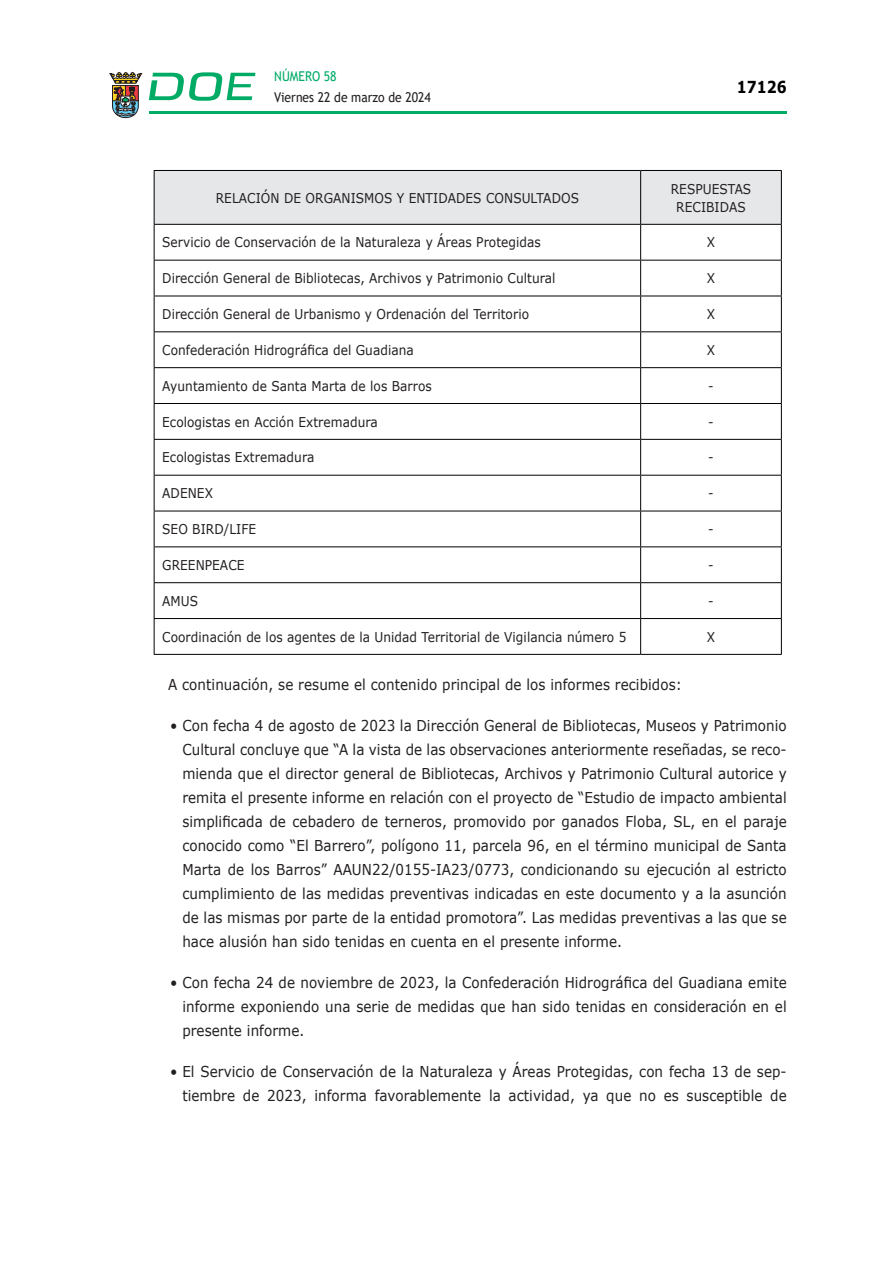
<style>
.page{position:relative;width:893px;height:1263px;background:#fff}
.page>*{position:absolute;margin:0;border:0;box-sizing:border-box;transform-origin:0 0}
.t1{font:700 16.5px "Verdana";color:#000;scale:.85 1}
.CUERPO_DE_TEXTO{font:15px/24px "Verdana";letter-spacing:.005em;color:#231f20;text-align:justify;scale:.9 1}
.CUERPO_DE_TEXTO-2{font:13.5px "Verdana";letter-spacing:.005em;color:#231f20;scale:.9 1}
.TABLATITULO{font:13.5px/18px "Verdana";letter-spacing:.005em;color:#231f20;text-align:center;scale:.9 1}
.t2{font:13.5px "Trebuchet MS";color:#231f20;scale:.9 1}
.t3{font:13.5px "Trebuchet MS";color:#00ab67;scale:.9 1}
</style>
<div class="page">
<hr style="left:149px;top:111px;width:638px;height:3px;background:#00ab66">
<svg style="left:109px;top:72px;width:33px;height:46px"></svg>
<svg style="left:149px;top:72px;width:106px;height:29px"></svg>
<div style="left:155px;top:171px;width:626px;height:53px;background:#e6e7e9"></div>
<svg style="left:155px;top:225px;width:626px;height:429px"></svg>
<hr style="left:781px;top:171px;width:1px;height:53px;background:#000001">
<hr style="left:781px;top:225px;width:1px;height:35px;background:#000001">
<hr style="left:781px;top:260px;width:1px;height:36px;background:#000001">
<hr style="left:781px;top:296px;width:1px;height:35px;background:#000001">
<hr style="left:781px;top:332px;width:1px;height:35px;background:#000001">
<hr style="left:781px;top:368px;width:1px;height:35px;background:#000001">
<hr style="left:781px;top:404px;width:1px;height:35px;background:#000001">
<hr style="left:781px;top:440px;width:1px;height:35px;background:#000001">
<hr style="left:781px;top:476px;width:1px;height:35px;background:#000001">
<hr style="left:781px;top:511px;width:1px;height:35px;background:#000001">
<hr style="left:781px;top:547px;width:1px;height:35px;background:#000001">
<hr style="left:781px;top:583px;width:1px;height:35px;background:#000001">
<hr style="left:154px;top:170px;width:487px;height:1px;background:#000001">
<hr style="left:641px;top:170px;width:141px;height:1px;background:#000001">
<hr style="left:154px;top:224px;width:487px;height:1px;background:#000001">
<hr style="left:641px;top:224px;width:141px;height:1px;background:#000001">
<hr style="left:154px;top:260px;width:487px;height:1px;background:#000001">
<hr style="left:641px;top:260px;width:141px;height:1px;background:#000001">
<hr style="left:154px;top:296px;width:487px;height:1px;background:#000001">
<hr style="left:641px;top:296px;width:141px;height:1px;background:#000001">
<hr style="left:154px;top:331px;width:487px;height:1px;background:#000001">
<hr style="left:641px;top:331px;width:141px;height:1px;background:#000001">
<hr style="left:154px;top:367px;width:487px;height:1px;background:#000001">
<hr style="left:641px;top:367px;width:141px;height:1px;background:#000001">
<hr style="left:154px;top:403px;width:487px;height:1px;background:#000001">
<hr style="left:641px;top:403px;width:141px;height:1px;background:#000001">
<hr style="left:154px;top:439px;width:487px;height:1px;background:#000001">
<hr style="left:641px;top:439px;width:141px;height:1px;background:#000001">
<hr style="left:154px;top:475px;width:487px;height:1px;background:#000001">
<hr style="left:641px;top:475px;width:141px;height:1px;background:#000001">
<hr style="left:154px;top:511px;width:487px;height:1px;background:#000001">
<hr style="left:641px;top:511px;width:141px;height:1px;background:#000001">
<hr style="left:154px;top:546px;width:487px;height:1px;background:#000001">
<hr style="left:641px;top:546px;width:141px;height:1px;background:#000001">
<hr style="left:154px;top:582px;width:487px;height:1px;background:#000001">
<hr style="left:641px;top:582px;width:141px;height:1px;background:#000001">
<hr style="left:154px;top:618px;width:487px;height:1px;background:#000001">
<hr style="left:641px;top:618px;width:141px;height:1px;background:#000001">
<hr style="left:154px;top:654px;width:487px;height:1px;background:#000001">
<hr style="left:641px;top:654px;width:141px;height:1px;background:#000001">
<hr style="left:154px;top:171px;width:1px;height:53px;background:#000001">
<hr style="left:640px;top:171px;width:1px;height:53px;background:#000001">
<hr style="left:154px;top:225px;width:1px;height:35px;background:#000001">
<hr style="left:640px;top:225px;width:1px;height:35px;background:#000001">
<hr style="left:154px;top:260px;width:1px;height:36px;background:#000001">
<hr style="left:640px;top:260px;width:1px;height:36px;background:#000001">
<hr style="left:154px;top:296px;width:1px;height:35px;background:#000001">
<hr style="left:640px;top:296px;width:1px;height:35px;background:#000001">
<hr style="left:154px;top:332px;width:1px;height:35px;background:#000001">
<hr style="left:640px;top:332px;width:1px;height:35px;background:#000001">
<hr style="left:154px;top:368px;width:1px;height:35px;background:#000001">
<hr style="left:640px;top:368px;width:1px;height:35px;background:#000001">
<hr style="left:154px;top:404px;width:1px;height:35px;background:#000001">
<hr style="left:640px;top:404px;width:1px;height:35px;background:#000001">
<hr style="left:154px;top:440px;width:1px;height:35px;background:#000001">
<hr style="left:640px;top:440px;width:1px;height:35px;background:#000001">
<hr style="left:154px;top:476px;width:1px;height:35px;background:#000001">
<hr style="left:640px;top:476px;width:1px;height:35px;background:#000001">
<hr style="left:154px;top:511px;width:1px;height:35px;background:#000001">
<hr style="left:640px;top:511px;width:1px;height:35px;background:#000001">
<hr style="left:154px;top:547px;width:1px;height:35px;background:#000001">
<hr style="left:640px;top:547px;width:1px;height:35px;background:#000001">
<hr style="left:154px;top:583px;width:1px;height:35px;background:#000001">
<hr style="left:640px;top:583px;width:1px;height:35px;background:#000001">
<hr style="left:154px;top:619px;width:1px;height:35px;background:#000001">
<hr style="left:640px;top:619px;width:1px;height:35px;background:#000001">
<hr style="left:781px;top:619px;width:1px;height:35px;background:#000001">
<p class="t3" style="left:274px;top:67px;width:71px">NÚMERO 58</p>
<p class="t2" style="left:274px;top:88px;width:176px">Viernes 22 de marzo de 2024</p>
<p class="t1" style="left:737px;top:75px;width:60px">17126</p>
<p class="TABLATITULO" style="left:216px;top:188px;width:405px">RELACIÓN DE ORGANISMOS Y ENTIDADES CONSULTADOS</p>
<p class="TABLATITULO" style="left:671px;top:179px;width:91px">RESPUESTAS<br>RECIBIDAS</p>
<p class="CUERPO_DE_TEXTO-2" style="left:162px;top:233px;width:422px">Servicio de Conservación de la Naturaleza y Áreas Protegidas</p>
<p class="CUERPO_DE_TEXTO-2" style="left:707px;top:233px;width:11px">X</p>
<p class="CUERPO_DE_TEXTO-2" style="left:162px;top:269px;width:438px">Dirección General de Bibliotecas, Archivos y Patrimonio Cultural</p>
<p class="CUERPO_DE_TEXTO-2" style="left:707px;top:269px;width:11px">X</p>
<p class="CUERPO_DE_TEXTO-2" style="left:162px;top:305px;width:409px">Dirección General de Urbanismo y Ordenación del Territorio</p>
<p class="CUERPO_DE_TEXTO-2" style="left:707px;top:305px;width:11px">X</p>
<p class="CUERPO_DE_TEXTO-2" style="left:162px;top:341px;width:281px">Confederación Hidrográfica del Guadiana</p>
<p class="CUERPO_DE_TEXTO-2" style="left:707px;top:341px;width:11px">X</p>
<p class="CUERPO_DE_TEXTO-2" style="left:162px;top:377px;width:301px">Ayuntamiento de Santa Marta de los Barros</p>
<p class="CUERPO_DE_TEXTO-2" style="left:708px;top:377px;width:8px">-</p>
<p class="CUERPO_DE_TEXTO-2" style="left:162px;top:412px;width:241px">Ecologistas en Acción Extremadura</p>
<p class="CUERPO_DE_TEXTO-2" style="left:708px;top:412px;width:8px">-</p>
<p class="CUERPO_DE_TEXTO-2" style="left:162px;top:448px;width:170px">Ecologistas Extremadura</p>
<p class="CUERPO_DE_TEXTO-2" style="left:708px;top:448px;width:8px">-</p>
<p class="CUERPO_DE_TEXTO-2" style="left:162px;top:484px;width:58px">ADENEX</p>
<p class="CUERPO_DE_TEXTO-2" style="left:708px;top:484px;width:8px">-</p>
<p class="CUERPO_DE_TEXTO-2" style="left:162px;top:520px;width:106px">SEO BIRD/LIFE</p>
<p class="CUERPO_DE_TEXTO-2" style="left:708px;top:520px;width:8px">-</p>
<p class="CUERPO_DE_TEXTO-2" style="left:162px;top:556px;width:93px">GREENPEACE</p>
<p class="CUERPO_DE_TEXTO-2" style="left:708px;top:556px;width:8px">-</p>
<p class="CUERPO_DE_TEXTO-2" style="left:162px;top:592px;width:41px">AMUS</p>
<p class="CUERPO_DE_TEXTO-2" style="left:708px;top:592px;width:8px">-</p>
<p class="CUERPO_DE_TEXTO-2" style="left:162px;top:627px;width:517px">Coordinación de los agentes de la Unidad Territorial de Vigilancia número 5</p>
<p class="CUERPO_DE_TEXTO-2" style="left:707px;top:627px;width:11px">X</p>
<p class="CUERPO_DE_TEXTO" style="left:168px;top:672px;width:572px">A continuación, se resume el contenido principal de los informes recibidos:</p>
<p class="CUERPO_DE_TEXTO" style="left:182px;top:713px;width:673px;text-indent:-12px">• Con fecha 4 de agosto de 2023 la Dirección General de Bibliotecas, Museos y Patrimonio Cultural concluye que “A la vista de las observaciones anteriormente reseñadas, se reco&shy;mienda que el director general de Bibliotecas, Archivos y Patrimonio Cultural autorice y remita el presente informe en relación con el proyecto de “Estudio de impacto ambiental simplificada de cebadero de terneros, promovido por ganados Floba, SL, en el paraje conocido como “El Barrero”, polígono 11, parcela 96, en el término municipal de Santa Marta de los Barros” AAUN22/0155-IA23/0773, condicionando su ejecución al estricto cumplimiento de las medidas preventivas indicadas en este documento y a la asunción de las mismas por parte de la entidad promotora”. Las medidas preventivas a las que se hace alusión han sido tenidas en cuenta en el presente informe.</p>
<p class="CUERPO_DE_TEXTO" style="left:182px;top:970px;width:673px;text-indent:-12px">• Con fecha 24 de noviembre de 2023, la Confederación Hidrográfica del Guadiana emite informe exponiendo una serie de medidas que han sido tenidas en consideración en el presente informe.</p>
<p class="CUERPO_DE_TEXTO" style="left:170px;top:1059px;width:687px;text-align:right">• El Servicio de Conservación de la Naturaleza y Áreas Protegidas, con fecha 13 de sep&shy;tiembre de 2023, informa favorablemente la actividad, ya que no es susceptible de</p>
</div>
